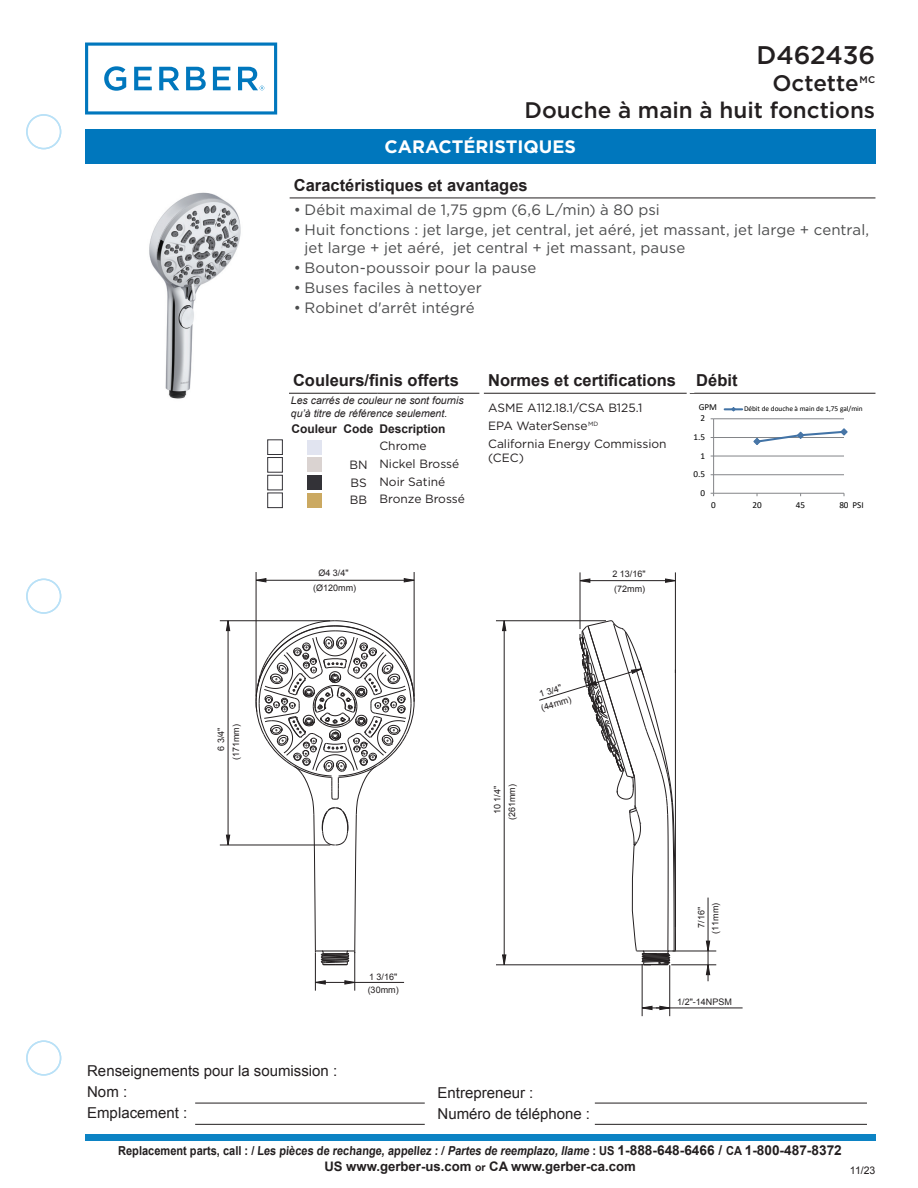
<style>
.page{position:relative;width:918px;height:1188px;background:#fff}
.page>*{position:absolute;margin:0;border:0;box-sizing:border-box;transform-origin:0 0}
.t1{font:500 25.5px "Gotham";color:#231f20}
.t2{font:500 22.5px "Gotham";color:#231f20}
.t3{font:700 18px "Gotham";color:#fff}
.t4{font:700 16.5px "Arial";color:#231f20}
.t5{font:15px/18px "Gotham";letter-spacing:.005em;color:#4b4c4d}
.t6{font:15px/21.3px "Arial";color:#231f20}
.t7{font:700 13.2px "Arial";color:#231f20}
.t8{font:700 12.3px "Arial";color:#231f20;scale:.89 1}
.t9{font:12px/17.7px "Gotham";color:#231f20}
.t10{font:700 12px "Arial";color:#231f20}
.t11{font:italic 10.5px/12.6px "Arial";color:#231f20}
.t12{font:10.5px "Arial";color:#231f20}
.t13{font:500 9.6px "Gotham";color:#231f20}
.t14{font:9.15px "Calibri";color:#030303}
.t15{font:9px/14.9px "Arial";color:#231f20}
.t16{font:7.35px "Calibri";letter-spacing:-.01em;color:#030303}
.s1{font-style:italic}
.s2{font-size:13.65px}
.s3{font-size:10.5px}
</style>
<div class="page">
<div style="left:26px;top:114px;width:35px;height:35px;border:2px solid #b9e1f7;border-radius:50%"></div>
<div style="left:26px;top:1040px;width:35px;height:36px;border:2px solid #b9e1f7;border-radius:50%"></div>
<div style="left:26px;top:579px;width:35px;height:35px;border:2px solid #b9e1f7;border-radius:50%"></div>
<svg style="left:85px;top:43px;width:192px;height:72px"></svg>
<div style="left:85px;top:1135px;width:790px;height:6px;background:#0c83c4"></div>
<hr style="left:195px;top:1103px;width:230px;height:1px;background:#231f20">
<hr style="left:595px;top:1103px;width:272px;height:1px;background:#231f20">
<hr style="left:195px;top:1124px;width:230px;height:1px;background:#231f20">
<hr style="left:595px;top:1124px;width:272px;height:1px;background:#231f20">
<div style="left:85px;top:130px;width:790px;height:34px;background:#0077bd"></div>
<hr style="left:290px;top:198px;width:585px;height:1px;background:#231f20">
<hr style="left:484px;top:393px;width:203px;height:1px;background:#231f20">
<hr style="left:690px;top:393px;width:185px;height:1px;background:#231f20">
<hr style="left:289px;top:393px;width:51px;height:1px;background:#231f20">
<hr style="left:340px;top:393px;width:37px;height:1px;background:#231f20">
<hr style="left:377px;top:393px;width:102px;height:1px;background:#231f20">
<hr style="left:714px;top:474px;width:130px;height:1px;background:#838588">
<hr style="left:714px;top:456px;width:130px;height:1px;background:#838588">
<hr style="left:714px;top:437px;width:130px;height:1px;background:#838588">
<hr style="left:714px;top:418px;width:130px;height:1px;background:#838588">
<hr style="left:713px;top:419px;width:1px;height:74px;background:#838588">
<hr style="left:714px;top:493px;width:130px;height:1px;background:#838588">
<svg style="left:753px;top:428px;width:95px;height:17px"></svg>
<svg style="left:725px;top:407px;width:17px;height:5px"></svg>
<div style="left:267px;top:439px;width:16px;height:16px;border:1px solid #333237"></div>
<div style="left:307px;top:440px;width:15px;height:14px;background:#e1e4f0"></div>
<div style="left:267px;top:457px;width:16px;height:16px;border:1px solid #333237"></div>
<div style="left:307px;top:457px;width:15px;height:15px;background:#dad3d1"></div>
<div style="left:267px;top:475px;width:16px;height:15px;border:1px solid #333237"></div>
<div style="left:307px;top:475px;width:15px;height:15px;background:#333237"></div>
<div style="left:267px;top:493px;width:16px;height:15px;border:1px solid #333237"></div>
<div style="left:307px;top:493px;width:15px;height:15px;background:#cba961"></div>
<svg style="left:706px;top:941px;width:4px;height:10px"></svg>
<svg style="left:706px;top:964px;width:4px;height:11px"></svg>
<svg style="left:502px;top:954px;width:4px;height:11px"></svg>
<svg style="left:502px;top:621px;width:4px;height:10px"></svg>
<svg style="left:665px;top:578px;width:10px;height:5px"></svg>
<svg style="left:579px;top:578px;width:11px;height:5px"></svg>
<svg style="left:643px;top:1006px;width:26px;height:4px"></svg>
<hr style="left:656px;top:1008px;width:87px;height:1px;background:#231f20">
<hr style="left:496px;top:965px;width:155px;height:1px;background:#231f20">
<hr style="left:671px;top:965px;width:45px;height:1px;background:#231f20">
<hr style="left:673px;top:951px;width:43px;height:1px;background:#231f20">
<hr style="left:504px;top:621px;width:1px;height:344px;background:#231f20">
<hr style="left:580px;top:572px;width:1px;height:57px;background:#231f20">
<hr style="left:642px;top:964px;width:1px;height:52px;background:#231f20">
<hr style="left:669px;top:965px;width:1px;height:51px;background:#231f20">
<hr style="left:675px;top:572px;width:1px;height:101px;background:#231f20">
<hr style="left:708px;top:898px;width:1px;height:83px;background:#231f20">
<hr style="left:496px;top:620px;width:110px;height:1px;background:#231f20">
<hr style="left:580px;top:580px;width:95px;height:1px;background:#231f20">
<svg style="left:539px;top:620px;width:137px;height:346px"></svg>
<svg style="left:226px;top:835px;width:4px;height:10px"></svg>
<svg style="left:226px;top:621px;width:4px;height:10px"></svg>
<svg style="left:257px;top:578px;width:9px;height:4px"></svg>
<svg style="left:404px;top:578px;width:10px;height:4px"></svg>
<svg style="left:316px;top:980px;width:10px;height:5px"></svg>
<svg style="left:344px;top:980px;width:11px;height:5px"></svg>
<hr style="left:315px;top:982px;width:89px;height:1px;background:#231f20">
<hr style="left:228px;top:621px;width:1px;height:224px;background:#231f20">
<hr style="left:256px;top:572px;width:1px;height:124px;background:#231f20">
<hr style="left:220px;top:845px;width:110px;height:1px;background:#231f20">
<hr style="left:315px;top:953px;width:1px;height:38px;background:#231f20">
<hr style="left:355px;top:952px;width:1px;height:39px;background:#231f20">
<hr style="left:414px;top:572px;width:1px;height:124px;background:#231f20">
<hr style="left:220px;top:620px;width:110px;height:1px;background:#231f20">
<hr style="left:256px;top:580px;width:158px;height:1px;background:#231f20">
<svg style="left:256px;top:620px;width:159px;height:346px"></svg>
<img style="left:149px;top:192px;width:92px;height:207px">
<h1 class="t1" style="left:756px;top:38px;width:120px">D462436</h1>
<h2 class="t2" style="left:772px;top:69px;width:88px">Octette</h2>
<p class="t13" style="left:859px;top:73px;width:17px">MC</p>
<h2 class="t2" style="left:525px;top:96px;width:352px">Douche à main à huit fonctions</h2>
<p class="t3" style="left:385px;top:135px;width:193px">CARACTÉRISTIQUES</p>
<p class="t4" style="left:294px;top:174px;width:235px">Caractéristiques et avantages</p>
<p class="t5" style="left:294px;top:200px;width:368px">• Débit maximal de 1,75 gpm (6,6 L/min) à 80 psi</p>
<p class="t5" style="left:305px;top:220px;width:566px;text-indent:-11px">• Huit fonctions : jet large, jet central, jet aéré, jet massant, jet large + central, jet large + jet aéré, jet central + jet massant, pause</p>
<p class="t5" style="left:294px;top:259px;width:244px">• Bouton-poussoir pour la pause</p>
<p class="t5" style="left:294px;top:279px;width:190px">• Buses faciles à nettoyer</p>
<p class="t5" style="left:294px;top:299px;width:182px">• Robinet d'arrêt intégré</p>
<p class="t4" style="left:293px;top:369px;width:167px">Couleurs/finis offerts</p>
<p class="t4" style="left:488px;top:369px;width:251px">Normes et certifications Débit</p>
<p class="t11" style="left:291px;top:395px;width:174px">Les carrés de couleur ne sont fournis qu’à titre de référence seulement.</p>
<p class="t9" style="left:488px;top:399px;width:180px">ASME A112.18.1/CSA B125.1<br>EPA WaterSense<sup>MD<br></sup>California Energy Commission</p>
<p class="t9" style="left:488px;top:449px;width:37px">(CEC)</p>
<p class="t14" style="left:701px;top:486px;width:6px">0</p>
<p class="t14" style="left:699px;top:400px;width:20px">GPM</p>
<p class="t16" style="left:744px;top:403px;width:120px">Débit de douche à main de 1,75 gal/min</p>
<p class="t14" style="left:701px;top:412px;width:6px">2</p>
<p class="t10" style="left:292px;top:421px;width:155px">Couleur Code Description</p>
<p class="t9" style="left:350px;top:437px;width:117px;text-indent:30px">Chrome<br>BN Nickel Brossé<br>BS Noir Satiné<br>BB Bronze Brossé</p>
<p class="t14" style="left:694px;top:431px;width:13px">1.5</p>
<p class="t14" style="left:701px;top:449px;width:6px">1</p>
<p class="t14" style="left:694px;top:468px;width:13px">0.5</p>
<p class="t14" style="left:711px;top:498px;width:6px">0</p>
<p class="t14" style="left:752px;top:498px;width:11px">20</p>
<p class="t14" style="left:796px;top:498px;width:11px">45</p>
<p class="t14" style="left:839px;top:498px;width:26px">80 PSI</p>
<p class="t15" style="left:313px;top:566px;width:45px;text-align:center">Ø4 3/4" (Ø120mm)</p>
<p class="t15" style="left:612px;top:566px;width:35px">2 13/16" (72mm)</p>
<p class="t15" style="left:214px;top:760px;width:38px;text-indent:10px;rotate:-90deg">6 3/4" (171mm)</p>
<p class="t15" style="left:535px;top:688px;width:32px;line-height:13.8px;rotate:-17deg">1 3/4" (44mm)</p>
<p class="t15" style="left:490px;top:820px;width:37px;text-align:center;rotate:-90deg">10 1/4" (261mm)</p>
<p class="t6" style="left:87px;top:1060px;width:252px">Renseignements pour la soumission :<br>Nom :</p>
<p class="t15" style="left:368px;top:971px;width:32px;line-height:12.8px">1 3/16" (30mm)</p>
<p class="t6" style="left:438px;top:1082px;width:97px">Entrepreneur :</p>
<p class="t6" style="left:87px;top:1102px;width:102px">Emplacement :</p>
<p class="t6" style="left:438px;top:1103px;width:154px">Numéro de téléphone :</p>
<p class="t15" style="left:694px;top:934px;width:32px;line-height:14.1px;text-align:center;rotate:-90deg">7/16" (11mm)</p>
<p class="t15" style="left:677px;top:995px;width:56px">1/2"-14NPSM</p>
<p class="t8" style="left:118px;top:1143px;width:815px">Replacement parts, call : / Les pièces de rechange, appellez : / <span class="s1">Partes de reemplazo, llame</span> : US <span class="s2">1-888-648-6466 /</span> CA <span class="s2">1-800-487-8372</span></p>
<p class="t7" style="left:324px;top:1158px;width:313px">US www.gerber-us.com <span class="s3">or</span> CA www.gerber-ca.com</p>
<p class="t12" style="left:850px;top:1163px;width:27px">11/23</p>
</div>
